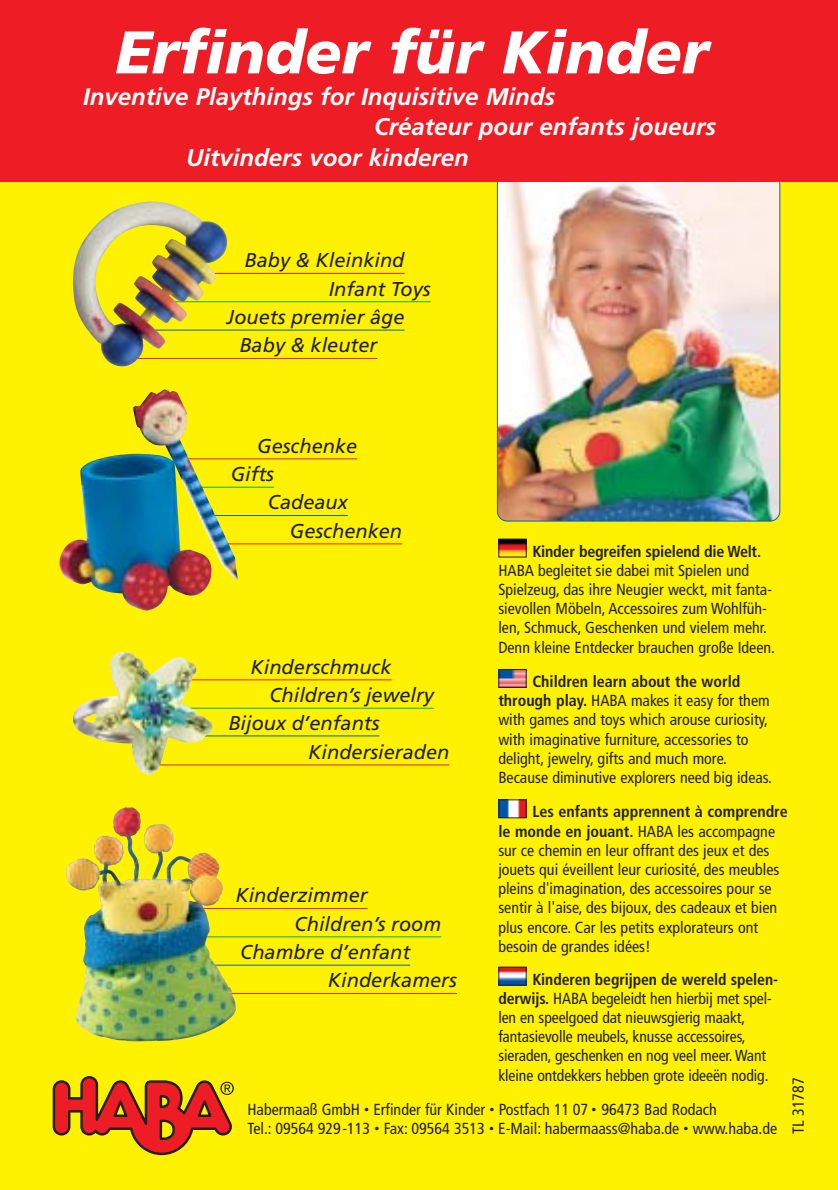
<style>
.page{position:relative;width:838px;height:1190px;background:#fff200}
.page>*{position:absolute;margin:0;border:0;box-sizing:border-box;transform-origin:0 0}
.t1{font:italic 900 60px "Frutiger";color:#fff}
.t2{font:italic 700 24px "Frutiger";color:#fff}
.t3{font:italic 20px/28.4px "Frutiger";color:#231f1f}
.t4{font:condensed 16px/19.2px "Frutiger";color:#231f1f}
.t5{font:700 condensed 16px "Frutiger";letter-spacing:-.015em;color:#231f1f}
.s1{font-weight:700}
.s2{font-size:10px}
</style>
<div class="page">
<hr style="left:174px;top:458px;width:183px;height:1px;background:#ee1c24">
<hr style="left:189px;top:487px;width:85px;height:1px;background:#00b14c">
<hr style="left:202px;top:515px;width:146px;height:1px;background:#0066b3">
<hr style="left:218px;top:543px;width:184px;height:1px;background:#ee1c24">
<hr style="left:160px;top:679px;width:232px;height:1px;background:#ee1c24">
<hr style="left:167px;top:708px;width:267px;height:1px;background:#00b14c">
<hr style="left:204px;top:735px;width:176px;height:1px;background:#0066b3">
<hr style="left:137px;top:764px;width:312px;height:1px;background:#ee1c24">
<hr style="left:190px;top:908px;width:178px;height:1px;background:#ee1c24">
<hr style="left:192px;top:936px;width:249px;height:1px;background:#00b14c">
<hr style="left:184px;top:965px;width:226px;height:1px;background:#0066b3">
<hr style="left:213px;top:993px;width:244px;height:1px;background:#ee1c24">
<img style="left:59px;top:389px;width:179px;height:222px">
<img style="left:73px;top:652px;width:140px;height:123px">
<svg style="left:53px;top:1076px;width:181px;height:79px"></svg>
<img style="left:500px;top:969px;width:25px;height:15px">
<div style="left:498px;top:967px;width:29px;height:19px;border:1px solid #231f1f"></div>
<img style="left:500px;top:671px;width:25px;height:15px">
<div style="left:498px;top:669px;width:29px;height:19px;border:1px solid #231f1f"></div>
<img style="left:500px;top:541px;width:25px;height:15px">
<div style="left:498px;top:539px;width:29px;height:19px;border:1px solid #231f1f"></div>
<img style="left:66px;top:836px;width:170px;height:205px">
<img style="left:497px;top:171px;width:283px;height:350px;border-radius:10px">
<div style="left:497px;top:170px;width:283px;height:352px;border:2px solid #0066b3;border-radius:10px"></div>
<img style="left:500px;top:801px;width:25px;height:15px">
<div style="left:498px;top:799px;width:29px;height:19px;border:1px solid #231f1f"></div>
<div style="left:0;top:0;width:837px;height:181px;background:#ee1c24"></div>
<hr style="left:162px;top:273px;width:242px;height:1px;background:#ee1c24">
<hr style="left:165px;top:301px;width:266px;height:1px;background:#00b14c">
<hr style="left:141px;top:330px;width:263px;height:1px;background:#0066b3">
<hr style="left:116px;top:358px;width:261px;height:1px;background:#ee1c24">
<img style="left:72px;top:201px;width:157px;height:166px">
<h1 class="t1" style="left:115px;top:28px;width:595px">Erfinder für Kinder</h1>
<h2 class="t2" style="left:83px;top:87px;width:474px">Inventive Playthings for Inquisitive Minds</h2>
<h2 class="t2" style="left:374px;top:117px;width:343px">Créateur pour enfants joueurs</h2>
<h2 class="t2" style="left:186px;top:148px;width:284px">Uitvinders voor kinderen</h2>
<p class="t3" style="left:244px;top:248px;width:162px">Baby &amp; Kleinkind</p>
<p class="t3" style="left:329px;top:276px;width:103px">Infant Toys</p>
<p class="t3" style="left:227px;top:304px;width:179px">Jouets premier âge</p>
<p class="t3" style="left:239px;top:333px;width:139px">Baby &amp; kleuter</p>
<p class="t3" style="left:231px;top:433px;width:128px;text-indent:27px">Geschenke<br>Gifts</p>
<p class="t3" style="left:290px;top:490px;width:114px;text-indent:-22px">Cadeaux<br>Geschenken</p>
<p class="t3" style="left:251px;top:654px;width:143px">Kinderschmuck</p>
<p class="t3" style="left:269px;top:682px;width:166px">Children’s jewelry</p>
<p class="t3" style="left:228px;top:710px;width:153px">Bijoux d’enfants</p>
<p class="t3" style="left:308px;top:739px;width:143px">Kindersieraden</p>
<p class="t5" style="left:532px;top:545px;width:230px">Kinder begreifen spielend die Welt.</p>
<p class="t4" style="left:498px;top:562px;width:278px">HABA begleitet sie dabei mit Spielen und Spielzeug, das ihre Neugier weckt, mit fanta&shy;sievollen Möbeln, Accessoires zum Wohlfüh&shy;len, Schmuck, Geschenken und vielem mehr.<br>Denn kleine Entdecker brauchen große Ideen.</p>
<p class="t4" style="left:498px;top:673px;width:275px;text-indent:34px"><span class="s1">Children learn about the world through play.</span> HABA makes it easy for them with games and toys which arouse curiosity, with imaginative furniture, accessories to delight, jewelry, gifts and much more.<br>Because diminutive explorers need big ideas.</p>
<p class="t4" style="left:498px;top:803px;width:291px;text-indent:34px"><span class="s1">Les enfants apprennent à comprendre le monde en jouant.</span> HABA les accompagne sur ce chemin en leur offrant des jeux et des jouets qui éveillent leur curiosité, des meubles pleins d'imagination, des accessoires pour se sentir à l'aise, des bijoux, des cadeaux et bien plus encore. Car les petits explorateurs ont besoin de grandes idées!</p>
<p class="t3" style="left:235px;top:883px;width:134px">Kinderzimmer</p>
<p class="t3" style="left:295px;top:911px;width:148px">Children’s room</p>
<p class="t3" style="left:240px;top:939px;width:172px">Chambre d’enfant</p>
<p class="t3" style="left:328px;top:968px;width:130px">Kinderkamers</p>
<p class="t4" style="left:498px;top:971px;width:281px;text-indent:34px"><span class="s1">Kinderen begrijpen de wereld spelen&shy;derwijs.</span> HABA begeleidt hen hierbij met spel&shy;len en speelgoed dat nieuwsgierig maakt, fantasievolle meubels, knusse accessoires, sieraden, geschenken en nog veel meer. Want kleine ontdekkers hebben grote ideeën nodig.</p>
<p class="t4" style="left:790px;top:1134px;width:58px;rotate:-90deg">TL 31787</p>
<p class="t4" style="left:247px;top:1101px;width:531px">Habermaaß GmbH <span class="s2">•</span> Erfinder für Kinder <span class="s2">•</span> Postfach 11 07 <span class="s2">•</span> 96473 Bad Rodach<br>Tel.: 09564 929-113 <span class="s2">•</span> Fax: 09564 3513 <span class="s2">•</span> E-Mail: habermaass@haba.de <span class="s2">•</span> www.haba.de</p>
</div>
